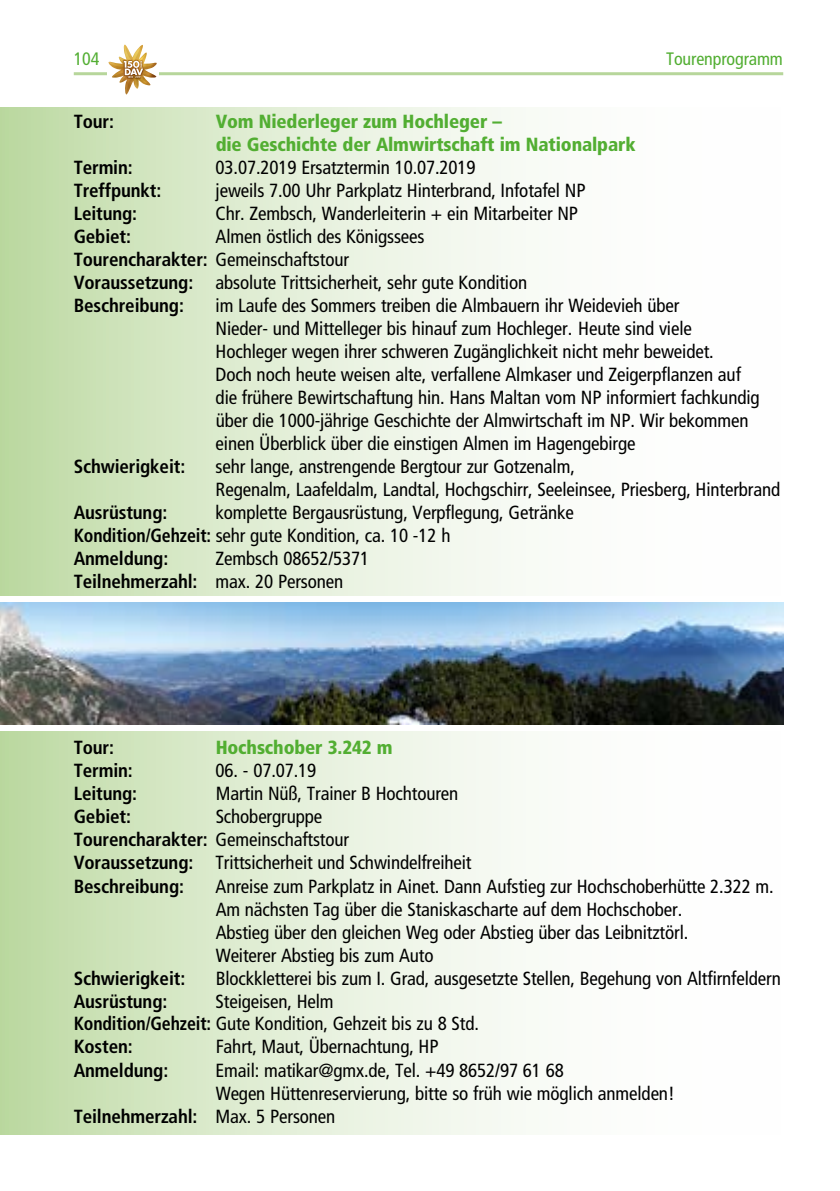
<style>
.page{position:relative;width:840px;height:1191px;background:#fff}
.page>*{position:absolute;margin:0;border:0;box-sizing:border-box;transform-origin:0 0}
.t1{font:condensed 19px/23px "Frutiger";letter-spacing:-.005em;color:#000}
.t2{font:700 condensed 19px "Frutiger";letter-spacing:-.01em;color:#000}
.t3{font:900 condensed 19px/23px "Frutiger";letter-spacing:-.01em;color:#52ae32}
.t4{font:condensed 18px "Frutiger";letter-spacing:-.005em;color:#52ae32}
.s1{font-weight:700}
.s2{font-weight:400}
</style>
<div class="page">
<hr style="left:74px;top:72px;width:708px;height:3px;background:#b7d69b">
<div style="left:108px;top:44px;width:51px;height:57px;background:#fff"></div>
<svg style="left:108px;top:44px;width:49px;height:51px"></svg>
<div style="left:0;top:731px;width:782px;height:403px;background:linear-gradient(to right,#c6deaf,#fff)"></div>
<div style="left:0;top:108px;width:782px;height:487px;background:linear-gradient(to right,#c6deaf,#fff)"></div>
<img style="left:0;top:602px;width:782px;height:122px">
<p class="t4" style="left:74px;top:48px;width:27px">104</p>
<p class="t4" style="left:665px;top:48px;width:118px">Tourenprogramm</p>
<p class="t2" style="left:74px;top:110px;width:42px">Tour:</p>
<p class="t3" style="left:215px;top:109px;width:421px">Vom Niederleger zum Hochleger –<br>die Geschichte der Almwirtschaft im Nationalpark</p>
<p class="t2" style="left:74px;top:156px;width:60px">Termin:</p>
<p class="t1" style="left:215px;top:156px;width:261px">03.07.2019 Ersatztermin 10.07.2019</p>
<p class="t2" style="left:74px;top:179px;width:89px">Treffpunkt:</p>
<p class="t1" style="left:215px;top:179px;width:371px">jeweils 7.00 Uhr Parkplatz Hinterbrand, Infotafel NP</p>
<p class="t2" style="left:74px;top:202px;width:65px">Leitung:</p>
<p class="t1" style="left:215px;top:202px;width:364px">Chr. Zembsch, Wanderleiterin + ein Mitarbeiter NP</p>
<p class="t2" style="left:74px;top:225px;width:59px">Gebiet:</p>
<p class="t1" style="left:74px;top:225px;width:455px;text-indent:142px">Almen östlich des Königssees <span class="s1">Tourencharakter:</span> Gemeinschaftstour<br><span class="s1">Voraussetzung:</span> absolute Trittsicherheit, sehr gute Kondition <span class="s1">Beschreibung:</span></p>
<p class="t1" style="left:215px;top:294px;width:545px">im Laufe des Sommers treiben die Almbauern ihr Weidevieh über<br>Nieder- und Mittelleger bis hinauf zum Hochleger. Heute sind viele Hochleger wegen ihrer schweren Zugänglichkeit nicht mehr beweidet.<br>Doch noch heute weisen alte, verfallene Almkaser und Zeigerpflanzen auf die frühere Bewirtschaftung hin. Hans Maltan vom NP informiert fachkundig über die 1000-jährige Geschichte der Almwirtschaft im NP. Wir bekommen einen Überblick über die einstigen Almen im Hagengebirge</p>
<p class="t2" style="left:74px;top:455px;width:113px">Schwierigkeit:</p>
<p class="t1" style="left:215px;top:455px;width:565px">sehr lange, anstrengende Bergtour zur Gotzenalm,<br>Regenalm, Laafeldalm, Landtal, Hochgschirr, Seeleinsee, Priesberg, Hinterbrand</p>
<p class="t2" style="left:74px;top:501px;width:95px">Ausrüstung:</p>
<p class="t1" style="left:74px;top:501px;width:501px;text-indent:142px">komplette Bergausrüstung, Verpflegung, Getränke<br><span class="s1">Kondition/Gehzeit:</span> sehr gute Kondition, ca. 10 -12 h<br><span class="s1">Anmeldung:</span></p>
<p class="t1" style="left:74px;top:547px;width:297px;text-indent:142px">Zembsch 08652/5371<br><span class="s1">Teilnehmerzahl:</span> max. 20 Personen</p>
<p class="t2" style="left:74px;top:736px;width:42px">Tour:</p>
<p class="t3" style="left:215px;top:736px;width:178px">Hochschober 3.242 m</p>
<p class="t2" style="left:74px;top:759px;width:60px">Termin:</p>
<p class="t1" style="left:215px;top:759px;width:102px">06. - 07.07.19</p>
<p class="t2" style="left:74px;top:782px;width:65px">Leitung:</p>
<p class="t1" style="left:215px;top:782px;width:244px">Martin Nüß, Trainer B Hochtouren</p>
<p class="t2" style="left:74px;top:805px;width:59px">Gebiet:</p>
<p class="t1" style="left:74px;top:805px;width:399px;text-indent:142px">Schobergruppe<br><span class="s1">Tourencharakter:</span> Gemeinschaftstour<br><span class="s1">Voraussetzung:</span> Trittsicherheit und Schwindelfreiheit<br><span class="s1">Beschreibung:</span></p>
<p class="t1" style="left:215px;top:874px;width:559px">Anreise zum Parkplatz in Ainet. Dann Aufstieg zur Hochschoberhütte 2.322 m.<br>Am nächsten Tag über die Staniskascharte auf dem Hochschober.<br>Abstieg über den gleichen Weg oder Abstieg über das Leibnitztörl.<br>Weiterer Abstieg bis zum Auto</p>
<p class="t2" style="left:74px;top:966px;width:113px">Schwierigkeit:</p>
<p class="t1" style="left:215px;top:966px;width:566px">Blockkletterei bis zum I. Grad, ausgesetzte Stellen, Begehung von Altfirnfeldern</p>
<p class="t2" style="left:74px;top:989px;width:95px">Ausrüstung:</p>
<p class="t1" style="left:74px;top:989px;width:406px;text-indent:142px">Steigeisen, Helm<br><span class="s1">Kondition/Gehzeit:</span> Gute Kondition, Gehzeit bis zu 8 Std.<br><span class="s1">Kosten:</span></p>
<p class="t1" style="left:215px;top:1035px;width:224px">Fahrt, Maut, Übernachtung, HP</p>
<p class="t2" style="left:74px;top:1058px;width:96px">Anmeldung:</p>
<p class="t1" style="left:215px;top:1058px;width:349px">Email: matikar@gmx.de, Tel. +49 8652/97 61 68</p>
<p class="t1" style="left:215px;top:1081px;width:460px">Wegen Hüttenreservierung, bitte so früh wie möglich anmelden!</p>
<p class="t2" style="left:74px;top:1104px;width:263px">Teilnehmerzahl: <span class="s2">Max. 5 Personen</span></p>
</div>
